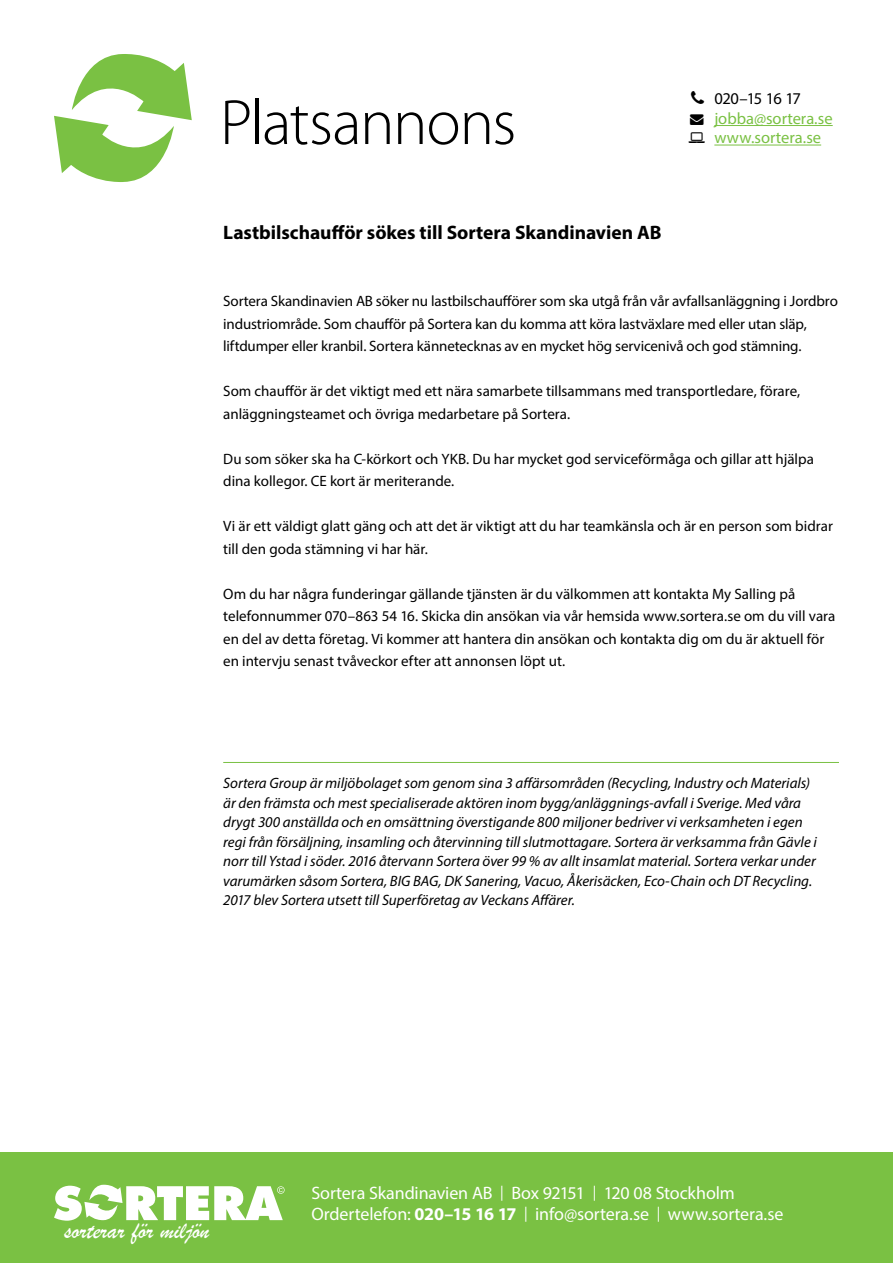
<style>
.page{position:relative;width:893px;height:1263px;background:#fff}
.page>*{position:absolute;margin:0;border:0;box-sizing:border-box;transform-origin:0 0}
.t1{font:300 64.5px "Myriad Pro";letter-spacing:-.025em;color:#000}
.t2{font:24.75px "Brush Script";color:#fff}
.sortera_för_miljön_r{font:700 19.5px "Myriad Pro";color:#000}
.t3{font:18px/21px "Myriad Pro";letter-spacing:-.005em;color:#fff}
.t4{font:16.5px "Myriad Pro";color:#7ac143}
.t5{font:16.5px "Myriad Pro";letter-spacing:-.055em;color:#000}
.sortera_för_miljön_r-2{font:15px/22.5px "Myriad Pro";color:#000}
.Disclaimer{font:italic 15px/19.5px "Myriad Pro";color:#000}
.s1{color:#000}
.s2{font-size:15px}
.s3{font-weight:700}
</style>
<div class="page">
<hr style="left:714px;top:125px;width:119px;height:1px;background:#7ac143">
<hr style="left:714px;top:145px;width:107px;height:1px;background:#7ac143">
<svg style="left:54px;top:54px;width:138px;height:128px"></svg>
<div style="left:0;top:1152px;width:893px;height:111px;background:#7ac143"></div>
<svg style="left:54px;top:1185px;width:231px;height:36px"></svg>
<hr style="left:223px;top:762px;width:616px;height:1px;background:#7ac143">
<h1 class="t1" style="left:220px;top:84px;width:298px">Platsannons</h1>
<p class="t5" style="left:714px;top:89px;width:88px">020–15 16 17</p>
<p class="t4" style="left:690px;top:108px;width:144px"><span class="s1">→</span> jobba@sortera.se</p>
<p class="t4" style="left:714px;top:128px;width:108px">www.sortera.se</p>
<p class="sortera_för_miljön_r" style="left:223px;top:219px;width:440px">Lastbilschaufför sökes till Sortera Skandinavien AB</p>
<p class="sortera_för_miljön_r-2" style="left:223px;top:289px;width:616px">Sortera Skandinavien AB söker nu lastbilschaufförer som ska utgå från vår avfallsanläggning i Jordbro industriområde. Som chaufför på Sortera kan du komma att köra lastväxlare med eller utan släp, liftdumper eller kranbil. Sortera kännetecknas av en mycket hög servicenivå och god stämning.</p>
<p class="sortera_för_miljön_r-2" style="left:223px;top:379px;width:578px">Som chaufför är det viktigt med ett nära samarbete tillsammans med transportledare, förare, anläggningsteamet och övriga medarbetare på Sortera.</p>
<p class="sortera_för_miljön_r-2" style="left:223px;top:447px;width:592px">Du som söker ska ha C-körkort och YKB. Du har mycket god serviceförmåga och gillar att hjälpa dina kollegor. CE kort är meriterande.</p>
<p class="sortera_för_miljön_r-2" style="left:223px;top:514px;width:611px">Vi är ett väldigt glatt gäng och att det är viktigt att du har teamkänsla och är en person som bidrar till den goda stämning vi har här.</p>
<p class="sortera_för_miljön_r-2" style="left:223px;top:582px;width:614px">Om du har några funderingar gällande tjänsten är du välkommen att kontakta My Salling på telefonnummer 070–863 54 16. Skicka din ansökan via vår hemsida www.sortera.se om du vill vara en del av detta företag. Vi kommer att hantera din ansökan och kontakta dig om du är aktuell för en intervju senast tvåveckor efter att annonsen löpt ut.</p>
<p class="Disclaimer" style="left:223px;top:773px;width:595px">Sortera Group är miljöbolaget som genom sina 3 affärsområden (Recycling, Industry och Materials) är den främsta och mest specialiserade aktören inom bygg/anläggnings-avfall i Sverige. Med våra drygt 300 anställda och en omsättning överstigande 800 miljoner bedriver vi verksamheten i egen regi från försäljning, insamling och återvinning till slutmottagare. Sortera är verksamma från Gävle i norr till Ystad i söder. 2016 återvann Sortera över 99 % av allt insamlat material. Sortera verkar under varumärken såsom Sortera, BIG BAG, DK Sanering, Vacuo, Åkerisäcken, Eco-Chain och DT Recycling.<br>2017 blev Sortera utsett till Superföretag av Veckans Affärer.</p>
<h2 class="t2" style="left:64px;top:1215px;width:147px">sorterar för miljön</h2>
<p class="t3" style="left:311px;top:1182px;width:474px">Sortera Skandinavien AB <span class="s2">|</span> Box 92151 <span class="s2">|</span> 120 08 Stockholm<br>Ordertelefon: <span class="s3">020–15 16 17</span> <span class="s2">|</span> info@sortera.se <span class="s2">|</span> www.sortera.se</p>
</div>
